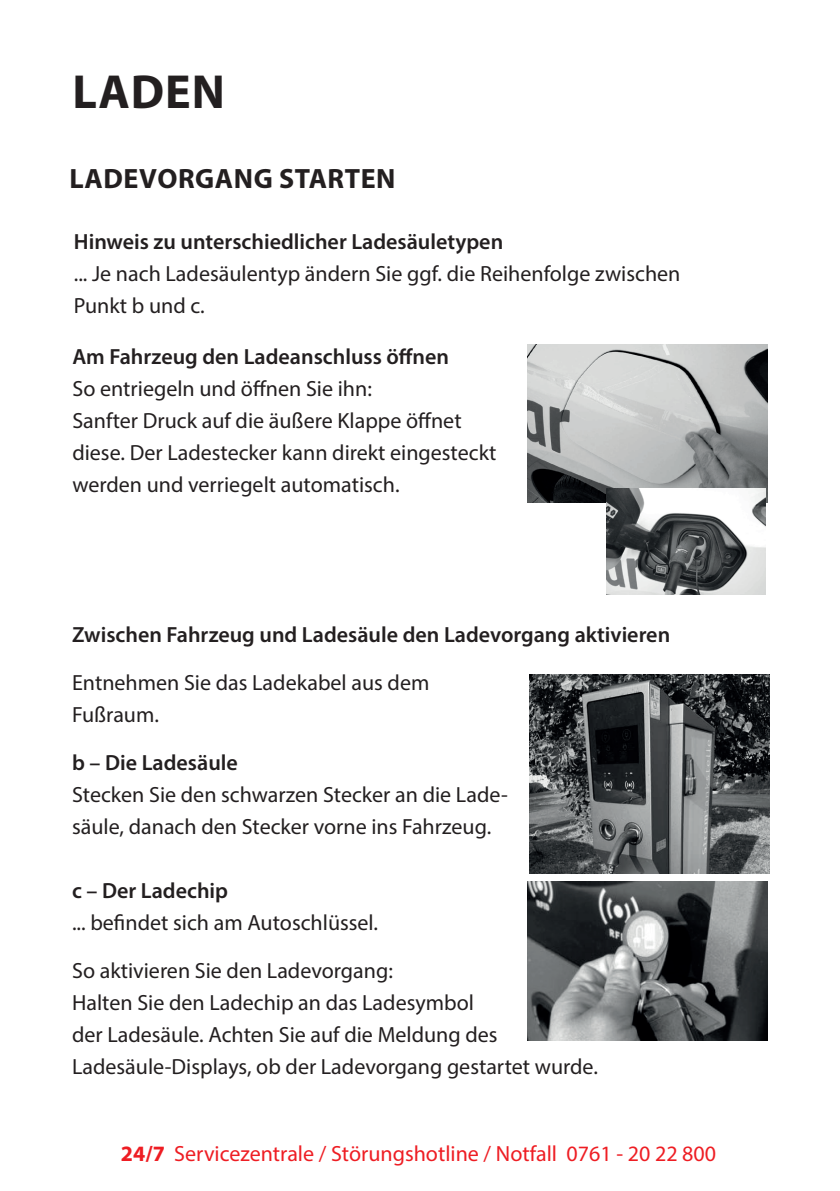
<style>
.page{position:relative;width:840px;height:1191px;background:#fff}
.page>*{position:absolute;margin:0;border:0;box-sizing:border-box;transform-origin:0 0}
.t1{font:700 48px "Myriad Pro";letter-spacing:.02em;color:#231f20}
.t2{font:700 28px "Myriad Pro";letter-spacing:.02em;color:#231f20}
.t3{font:22px/32px "Myriad Pro";color:#231f20}
.t4{font:600 22px "Myriad Pro";color:#231f20}
.t5{font:22px "Myriad Pro";color:#ee1d23}
.s1{font-weight:700}
</style>
<div class="page">
<img style="left:527px;top:344px;width:240px;height:159px">
<img style="left:527px;top:882px;width:240px;height:158px">
<img style="left:529px;top:675px;width:240px;height:198px">
<img style="left:605px;top:489px;width:159px;height:105px">
<h1 class="t1" style="left:72px;top:61px;width:154px">LADEN</h1>
<p class="t2" style="left:69px;top:160px;width:327px">LADEVORGANG STARTEN</p>
<p class="t4" style="left:74px;top:228px;width:431px">Hinweis zu unterschiedlicher Ladesäuletypen</p>
<p class="t3" style="left:74px;top:257px;width:608px">... Je nach Ladesäulentyp ändern Sie ggf. die Reihenfolge zwischen<br>Punkt b und c.</p>
<p class="t4" style="left:72px;top:342px;width:378px">Am Fahrzeug den Ladeanschluss öffnen</p>
<p class="t3" style="left:72px;top:372px;width:425px">So entriegeln und öffnen Sie ihn:<br>Sanfter Druck auf die äußere Klappe öffnet diese. Der Ladestecker kann direkt eingesteckt werden und verriegelt automatisch.</p>
<p class="t4" style="left:72px;top:620px;width:599px">Zwischen Fahrzeug und Ladesäule den Ladevorgang aktivieren</p>
<p class="t3" style="left:72px;top:666px;width:358px">Entnehmen Sie das Ladekabel aus dem<br>Fußraum.</p>
<p class="t4" style="left:72px;top:748px;width:167px">b – Die Ladesäule</p>
<p class="t3" style="left:72px;top:778px;width:437px">Stecken Sie den schwarzen Stecker an die Lade&shy;säule, danach den Stecker vorne ins Fahrzeug.</p>
<p class="t4" style="left:72px;top:876px;width:157px">c – Der Ladechip</p>
<p class="t3" style="left:72px;top:898px;width:322px;line-height:48px">... befindet sich am Autoschlüssel.<br>So aktivieren Sie den Ladevorgang:</p>
<p class="t3" style="left:72px;top:986px;width:527px">Halten Sie den Ladechip an das Ladesymbol<br>der Ladesäule. Achten Sie auf die Meldung des<br>Ladesäule-Displays, ob der Ladevorgang gestartet wurde.</p>
<p class="t5" style="left:121px;top:1139px;width:596px"><span class="s1">24/7</span> Servicezentrale / Störungshotline / Notfall 0761 - 20 22 800</p>
</div>
